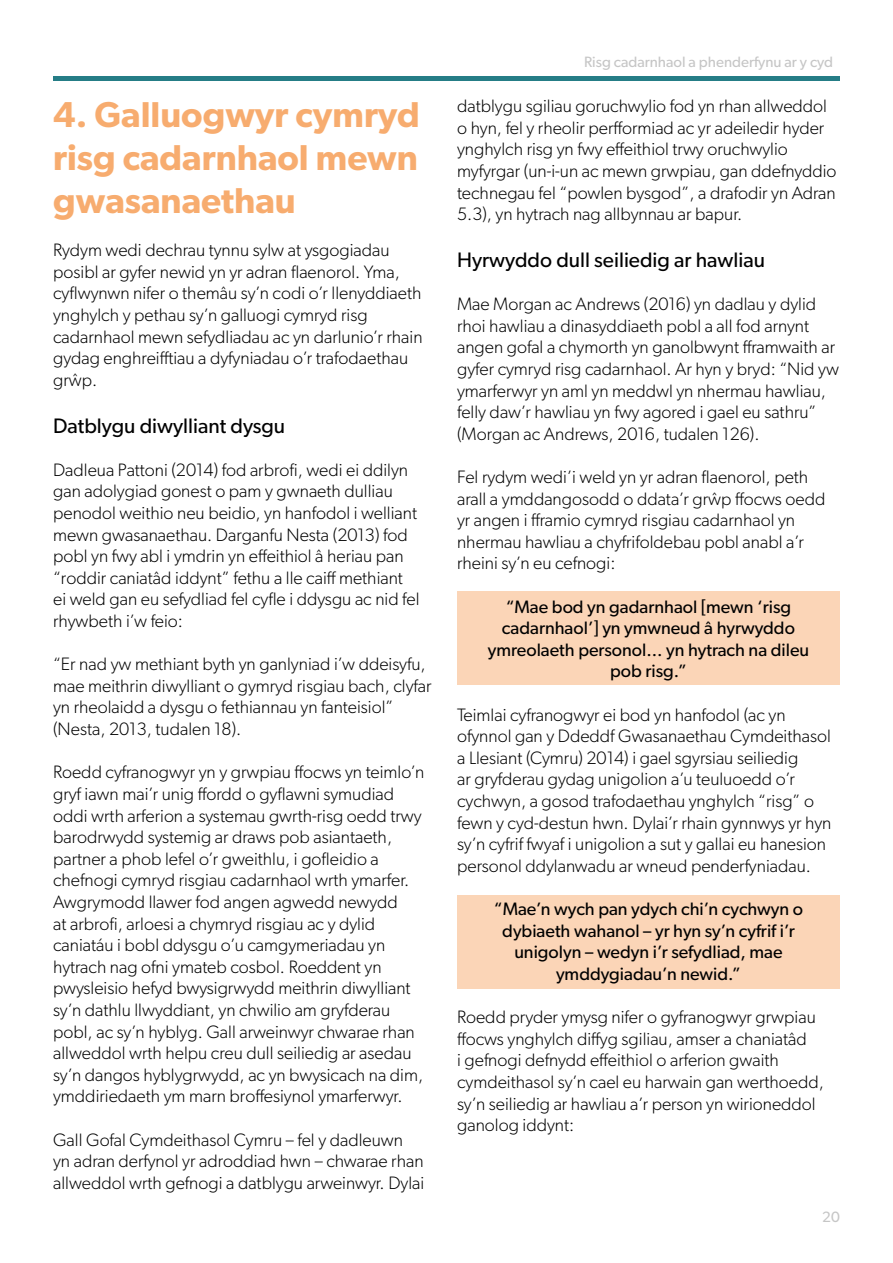
<style>
.page{position:relative;width:893px;height:1263px;background:#fff}
.page>*{position:absolute;margin:0;border:0;box-sizing:border-box;transform-origin:0 0}
.t1{font:600 36px/43.2px "Gibson";color:#f7ac6f;text-align:justify}
.t2{font:21px "Gibson";color:#000}
.t3{font:300 18px/21.6px "Gibson";color:#000}
.t4{font:18px/21.6px "Gibson";color:#000;text-align:center}
.t5{font:15px "Gibson";color:#c6c6c6}
</style>
<div class="page">
<div style="left:457px;top:895px;width:383px;height:93px;background:#fbd5b7"></div>
<div style="left:457px;top:592px;width:383px;height:93px;background:#fbd5b7"></div>
<hr style="left:53px;top:77px;width:787px;height:4px;background:#257d86">
<h1 class="t1" style="left:53px;top:92px;width:368px">4. Galluogwyr cymryd risg cadarnhaol mewn gwasanaethau</h1>
<p class="t3" style="left:53px;top:239px;width:371px">Rydym wedi dechrau tynnu sylw at ysgogiadau posibl ar gyfer newid yn yr adran flaenorol. Yma, cyflwynwn nifer o themâu sy’n codi o’r llenyddiaeth ynghylch y pethau sy’n galluogi cymryd risg cadarnhaol mewn sefydliadau ac yn darlunio’r rhain gydag enghreifftiau a dyfyniadau o’r trafodaethau grŵp.</p>
<p class="t2" style="left:53px;top:413px;width:233px">Datblygu diwylliant dysgu</p>
<p class="t3" style="left:53px;top:459px;width:368px">Dadleua Pattoni (2014) fod arbrofi, wedi ei ddilyn gan adolygiad gonest o pam y gwnaeth dulliau penodol weithio neu beidio, yn hanfodol i welliant mewn gwasanaethau. Darganfu Nesta (2013) fod pobl yn fwy abl i ymdrin yn effeithiol â heriau pan “roddir caniatâd iddynt” fethu a lle caiff methiant ei weld gan eu sefydliad fel cyfle i ddysgu ac nid fel rhywbeth i’w feio:</p>
<p class="t3" style="left:53px;top:653px;width:380px">“Er nad yw methiant byth yn ganlyniad i’w ddeisyfu, mae meithrin diwylliant o gymryd risgiau bach, clyfar yn rheolaidd a dysgu o fethiannau yn fanteisiol” (Nesta, 2013, tudalen 18).</p>
<p class="t3" style="left:53px;top:761px;width:373px">Roedd cyfranogwyr yn y grwpiau ffocws yn teimlo’n gryf iawn mai’r unig ffordd o gyflawni symudiad oddi wrth arferion a systemau gwrth-risg oedd trwy barodrwydd systemig ar draws pob asiantaeth, partner a phob lefel o’r gweithlu, i gofleidio a chefnogi cymryd risgiau cadarnhaol wrth ymarfer.<br>Awgrymodd llawer fod angen agwedd newydd<br>at arbrofi, arloesi a chymryd risgiau ac y dylid caniatáu i bobl ddysgu o’u camgymeriadau yn hytrach nag ofni ymateb cosbol. Roeddent yn pwysleisio hefyd bwysigrwydd meithrin diwylliant sy’n dathlu llwyddiant, yn chwilio am gryfderau pobl, ac sy’n hyblyg. Gall arweinwyr chwarae rhan allweddol wrth helpu creu dull seiliedig ar asedau sy’n dangos hyblygrwydd, ac yn bwysicach na dim, ymddiriedaeth ym marn broffesiynol ymarferwyr.</p>
<p class="t3" style="left:53px;top:1128px;width:373px">Gall Gofal Cymdeithasol Cymru – fel y dadleuwn yn adran derfynol yr adroddiad hwn – chwarae rhan allweddol wrth gefnogi a datblygu arweinwyr. Dylai</p>
<p class="t5" style="left:584px;top:53px;width:251px">Risg cadarnhaol a phenderfynu ar y cyd</p>
<p class="t3" style="left:457px;top:95px;width:381px">datblygu sgiliau goruchwylio fod yn rhan allweddol o hyn, fel y rheolir perfformiad ac yr adeiledir hyder ynghylch risg yn fwy effeithiol trwy oruchwylio myfyrgar (un-i-un ac mewn grwpiau, gan ddefnyddio technegau fel “powlen bysgod”, a drafodir yn Adran 5.3), yn hytrach nag allbynnau ar bapur.</p>
<p class="t2" style="left:457px;top:247px;width:309px">Hyrwyddo dull seiliedig ar hawliau</p>
<p class="t3" style="left:457px;top:293px;width:383px">Mae Morgan ac Andrews (2016) yn dadlau y dylid rhoi hawliau a dinasyddiaeth pobl a all fod arnynt angen gofal a chymorth yn ganolbwynt fframwaith ar gyfer cymryd risg cadarnhaol. Ar hyn y bryd: “Nid yw ymarferwyr yn aml yn meddwl yn nhermau hawliau, felly daw’r hawliau yn fwy agored i gael eu sathru” (Morgan ac Andrews, 2016, tudalen 126).</p>
<p class="t3" style="left:457px;top:466px;width:370px">Fel rydym wedi’i weld yn yr adran flaenorol, peth arall a ymddangosodd o ddata’r grŵp ffocws oedd yr angen i fframio cymryd risgiau cadarnhaol yn nhermau hawliau a chyfrifoldebau pobl anabl a’r rheini sy’n eu cefnogi:</p>
<p class="t4" style="left:488px;top:595px;width:323px">“Mae bod yn gadarnhaol [mewn ‘risg cadarnhaol’] yn ymwneud â hyrwyddo ymreolaeth personol... yn hytrach na dileu pob risg.”</p>
<p class="t3" style="left:457px;top:703px;width:376px">Teimlai cyfranogwyr ei bod yn hanfodol (ac yn ofynnol gan y Ddeddf Gwasanaethau Cymdeithasol a Llesiant (Cymru) 2014) i gael sgyrsiau seiliedig<br>ar gryfderau gydag unigolion a’u teuluoedd o’r cychwyn, a gosod trafodaethau ynghylch “risg” o fewn y cyd-destun hwn. Dylai’r rhain gynnwys yr hyn sy’n cyfrif fwyaf i unigolion a sut y gallai eu hanesion personol ddylanwadu ar wneud penderfyniadau.</p>
<p class="t4" style="left:494px;top:898px;width:311px">“Mae’n wych pan ydych chi’n cychwyn o dybiaeth wahanol – yr hyn sy’n cyfrif i’r unigolyn – wedyn i’r sefydliad, mae ymddygiadau’n newid.”</p>
<p class="t3" style="left:457px;top:1006px;width:368px">Roedd pryder ymysg nifer o gyfranogwyr grwpiau ffocws ynghylch diffyg sgiliau, amser a chaniatâd<br>i gefnogi defnydd effeithiol o arferion gwaith cymdeithasol sy’n cael eu harwain gan werthoedd, sy’n seiliedig ar hawliau a’r person yn wirioneddol ganolog iddynt:</p>
<p class="t5" style="left:822px;top:1208px;width:19px">20</p>
</div>
